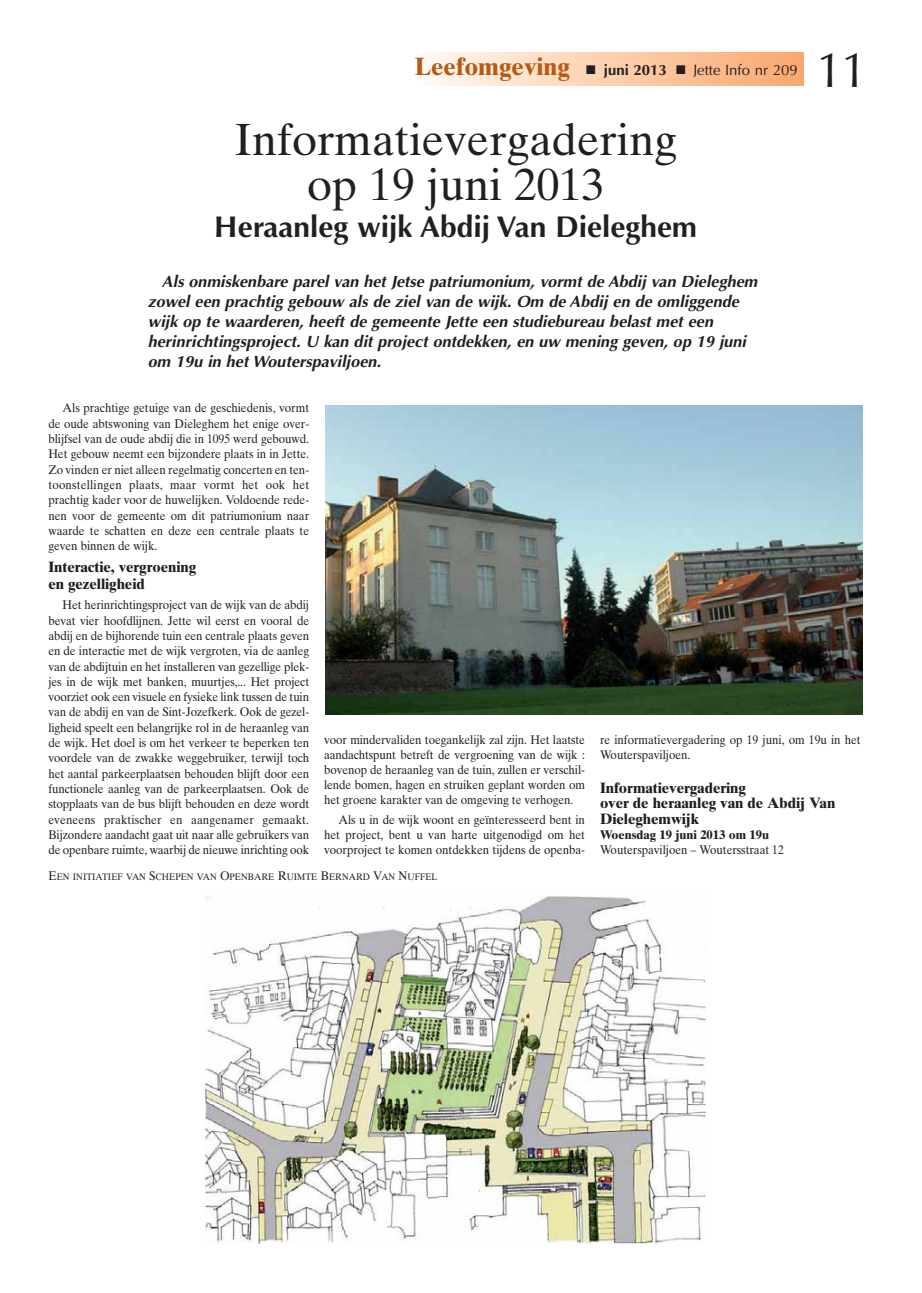
<style>
.page{position:relative;width:922px;height:1293px;background:#fff}
.page>*{position:absolute;margin:0;border:0;box-sizing:border-box;transform-origin:0 0}
.t1{font:49.25px "Optima";color:#231f20}
.t2{font:45px/45px "Times Ten";color:#231f20;text-align:center}
.t3{font:700 30px "Optima";color:#231f20}
.t4{font:italic 700 16.25px/20px "Optima";color:#231f20}
.t5{font:700 15px/15.4px "Times Ten";letter-spacing:-.005em;color:#231f20}
.t6{font:15px "Optima";color:#231f20}
.t7{font:12.5px/15.2px "Times Ten";letter-spacing:-.005em;color:#231f20;text-align:justify;scale:.93 1}
.t8{font:700 12.5px "Times Ten";color:#231f20}
.t9{font:9.38px "Times Ten";color:#231f20;scale:.93 1}
.s1{font-family:"Times Ten";font-weight:700;font-size:25px;color:#b95915}
.s2{font-weight:700}
.s3{font-size:12.5px}
</style>
<div class="page">
<div style="left:413px;top:52px;width:391px;height:34px;background:linear-gradient(to right,#fffbf7,#faa76c)"></div>
<img style="left:205px;top:896px;width:500px;height:347px">
<img style="left:325px;top:406px;width:537px;height:308px">
<p class="t6" style="left:414px;top:64px;width:385px"><span class="s1">Leefomgeving</span> ■ <span class="s2">juni 2013</span> ■ Jette Info nr 209</p>
<h1 class="t1" style="left:816px;top:49px;width:54px">11</h1>
<h2 class="t2" style="left:234px;top:121px;width:444px">Informatievergadering op 19 juni 2013</h2>
<h3 class="t3" style="left:214px;top:215px;width:484px">Heraanleg wijk Abdij Van Dieleghem</h3>
<p class="t4" style="left:148px;top:273px;width:614px;text-indent:14px">Als onmiskenbare parel van het Jetse patriumonium, vormt de Abdij van Dieleghem zowel een prachtig gebouw als de ziel van de wijk. Om de Abdij en de omliggende wijk op te waarderen, heeft de gemeente Jette een studiebureau belast met een herinrichtingsproject. U kan dit project ontdekken, en uw mening geven, op 19 juni om 19u in hetWouterspaviljoen.</p>
<p class="t7" style="left:48px;top:402px;width:282px;text-indent:14px">Als prachtige getuige van de geschiedenis, vormt de oude abtswoning van Dieleghem het enige over&shy;blijfsel van de oude abdij die in 1095 werd gebouwd.<br>Het gebouw neemt een bijzondere plaats in in Jette.<br>Zo vinden er niet alleen regelmatig concerten en ten&shy;toonstellingen plaats, maar vormt het ook het prachtig kader voor de huwelijken. Voldoende rede&shy;nen voor de gemeente om dit patriumonium naar waarde te schatten en deze een centrale plaats te geven binnen de wijk.</p>
<p class="t5" style="left:48px;top:560px;width:149px;line-height:16.5px">Interactie, vergroening en gezelligheid</p>
<p class="t7" style="left:48px;top:598px;width:282px;text-indent:14px">Het herinrichtingsproject van de wijk van de abdij bevat vier hoofdlijnen. Jette wil eerst en vooral de abdij en de bijhorende tuin een centrale plaats geven en de interactie met de wijk vergroten, via de aanleg van de abdijtuin en het installeren van gezellige plek&shy;jes in de wijk met banken, muurtjes,... Het project voorziet ook een visuele en fysieke link tussen de tuin van de abdij en van de Sint-Jozefkerk. Ook de gezel&shy;ligheid speelt een belangrijke rol in de heraanleg van de wijk. Het doel is om het verkeer te beperken ten voordele van de zwakke weggebruiker, terwijl toch het aantal parkeerplaatsen behouden blijft door een functionele aanleg van de parkeerplaatsen. Ook de stopplaats van de bus blijft behouden en deze wordt eveneens praktischer en aangenamer gemaakt.<br>Bijzondere aandacht gaat uit naar alle gebruikers van de openbare ruimte, waarbij de nieuwe inrichting ook</p>
<p class="t7" style="left:324px;top:733px;width:282px">voor mindervaliden toegankelijk zal zijn. Het laatste aandachtspunt betreft de vergroening van de wijk : bovenop de heraanleg van de tuin, zullen er verschil&shy;lende bomen, hagen en struiken geplant worden om het groene karakter van de omgeving te verhogen.</p>
<p class="t7" style="left:324px;top:813px;width:282px;text-indent:14px">Als u in de wijk woont en geïnteresseerd bent in het project, bent u van harte uitgenodigd om het voorproject te komen ontdekken tijdens de openba-</p>
<p class="t9" style="left:48px;top:873px;width:420px"><span class="s3">E</span>EN INITIATIEF VAN <span class="s3">S</span>CHEPEN VAN <span class="s3">O</span>PENBARE <span class="s3">R</span>UIMTE <span class="s3">B</span>ERNARD <span class="s3">V</span>AN <span class="s3">N</span>UFFEL</p>
<p class="t7" style="left:600px;top:733px;width:282px">re informatievergadering op 19 juni, om 19u in het<br>Wouterspaviljoen.</p>
<p class="t5" style="left:600px;top:781px;width:237px">Informatievergadering<br>over de heraanleg van de Abdij Van<br>Dieleghemwijk</p>
<p class="t8" style="left:600px;top:829px;width:171px">Woensdag 19 juni 2013 om 19u</p>
<p class="t7" style="left:600px;top:843px;width:199px">Wouterspaviljoen – Woutersstraat 12</p>
</div>
